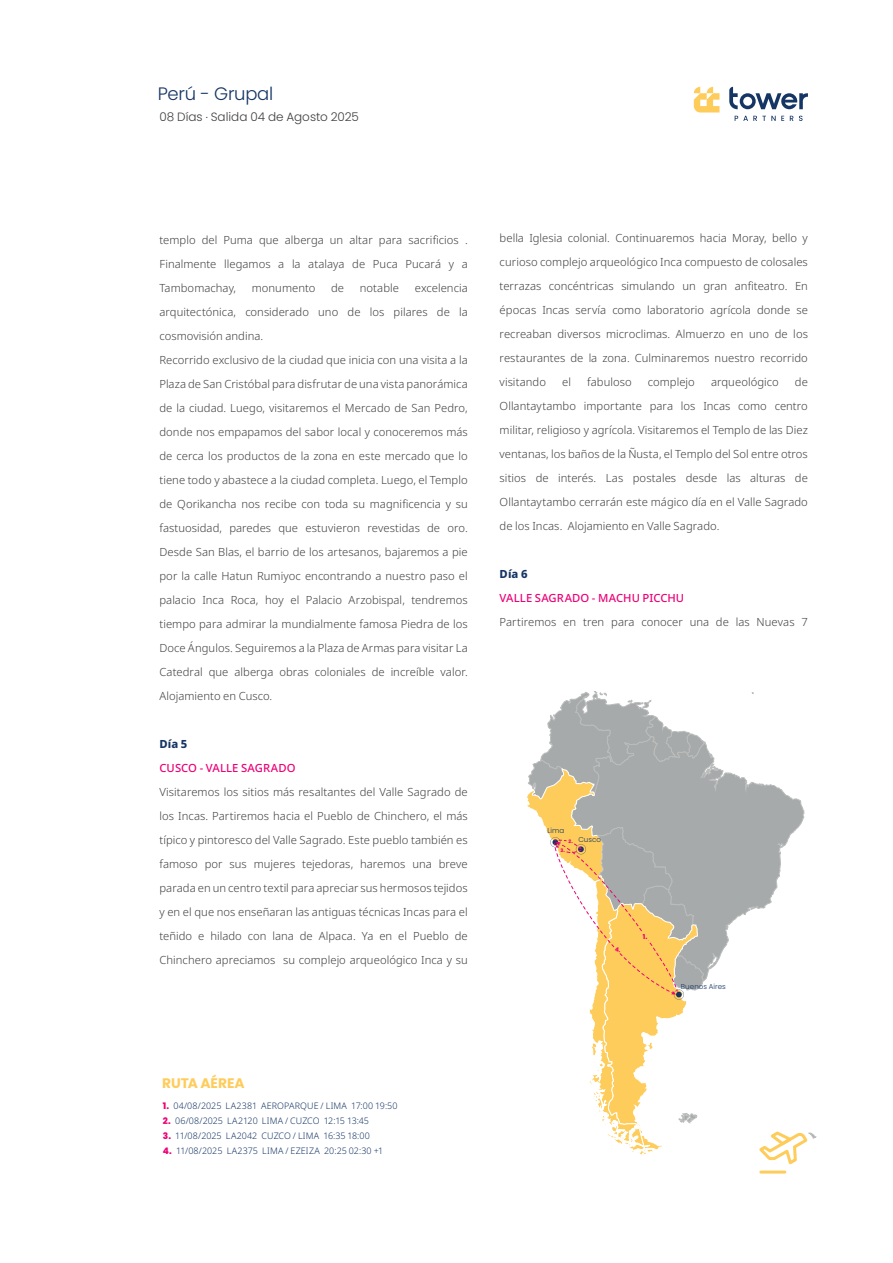
<style>
.page{position:relative;width:893px;height:1263px;background:#fff}
.page>*{position:absolute;margin:0;border:0;box-sizing:border-box;transform-origin:0 0}
.t1{font:300 18px "Poppins";letter-spacing:-.015em;color:#153565}
.t2{font:700 13.8px "Poppins";letter-spacing:-.01em;color:#fecc5b}
.t3{font:300 12px "Poppins";color:#3f3f40}
.t4{font:300 11.25px/24px "Noto Sans";letter-spacing:.005em;color:#3f3f40;text-align:justify}
.t5{font:500 11.25px "Noto Sans";letter-spacing:.005em;color:#ed0277}
.t6{font:800 11.25px "Noto Sans";letter-spacing:.005em;color:#153565}
.t7{font:300 9px "Noto Sans";letter-spacing:.01em;color:#153565}
.t8{font:300 7.05px "Poppins";letter-spacing:.01em;color:#153565}
.t9{font:800 6.6px "Poppins";color:#ed0277}
.t10{font:800 4.8px "Poppins";color:#ed0277}
.s1{font-family:"Poppins";font-weight:800;color:#ed0277}
</style>
<div class="page">
<svg style="left:729px;top:87px;width:79px;height:22px"></svg>
<svg style="left:694px;top:87px;width:25px;height:25px"></svg>
<svg style="left:735px;top:116px;width:49px;height:5px"></svg>
<svg style="left:790px;top:116px;width:3px;height:5px"></svg>
<svg style="left:799px;top:116px;width:3px;height:5px"></svg>
<hr style="left:761px;top:1170px;width:24px;height:3px;background:#fecc5b">
<svg style="left:527px;top:691px;width:290px;height:474px"></svg>
<h1 class="t1" style="left:158px;top:84px;width:117px">Perú - Grupal</h1>
<p class="t3" style="left:159px;top:110px;width:201px">08 Días . Salida 04 de Agosto 2025</p>
<p class="t4" style="left:159px;top:228px;width:310px">templo del Puma que alberga un altar para sacrificios .<br>Finalmente llegamos a la atalaya de Puca Pucará y a Tambomachay,</p>
<p class="t4" style="left:159px;top:276px;width:310px;text-align:left;text-indent:255px">excelencia arquitectónica, considerado uno de los pilares de la cosmovisión andina.<br>Recorrido exclusivo de la ciudad que inicia con una visita a la Plaza de San Cristóbal para disfrutar de una vista panorámica de la ciudad. Luego, visitaremos el Mercado de San Pedro, donde nos empapamos del sabor local y conoceremos más de cerca los productos de la zona en este mercado que lo tiene todo y abastece a la ciudad completa. Luego, el Templo de Qorikancha nos recibe con toda su magnificencia y su fastuosidad, paredes que estuvieron revestidas de oro.<br>Desde San Blas, el barrio de los artesanos, bajaremos a pie por la calle Hatun Rumiyoc encontrando a nuestro paso el palacio Inca Roca, hoy el Palacio Arzobispal, tendremos tiempo para admirar la mundialmente famosa Piedra de los Doce Ángulos. Seguiremos a la Plaza de Armas para visitar La Catedral que alberga obras coloniales de increíble valor.<br>Alojamiento en Cusco.</p>
<p class="t6" style="left:159px;top:737px;width:29px">Día 5</p>
<p class="t5" style="left:159px;top:761px;width:138px">CUSCO - VALLE SAGRADO</p>
<p class="t4" style="left:159px;top:780px;width:310px">Visitaremos los sitios más resaltantes del Valle Sagrado de los Incas. Partiremos hacia el Pueblo de Chinchero, el más típico y pintoresco del Valle Sagrado. Este pueblo también es famoso por sus mujeres tejedoras, haremos una breve parada en un centro textil para apreciar sus hermosos tejidos y en el que nos enseñaran las antiguas técnicas Incas para el teñido e hilado con lana de Alpaca. Ya en el Pueblo de Chinchero apreciamos su complejo arqueológico Inca y su</p>
<p class="t4" style="left:252px;top:276px;width:65px">monumento</p>
<p class="t4" style="left:331px;top:276px;width:15px">de</p>
<p class="t4" style="left:360px;top:276px;width:41px">notable</p>
<p class="t4" style="left:500px;top:226px;width:310px">bella Iglesia colonial. Continuaremos hacia Moray, bello y curioso complejo arqueológico Inca compuesto de colosales terrazas concéntricas simulando un gran anfiteatro. En épocas Incas servía como laboratorio agrícola donde se recreaban diversos microclimas. Almuerzo en uno de los restaurantes de la zona. Culminaremos nuestro recorrido visitando</p>
<p class="t4" style="left:562px;top:370px;width:10px">el</p>
<p class="t4" style="left:587px;top:370px;width:46px">fabuloso</p>
<p class="t4" style="left:648px;top:370px;width:49px">complejo</p>
<p class="t4" style="left:711px;top:370px;width:69px">arqueológico</p>
<p class="t4" style="left:500px;top:370px;width:310px;text-indent:295px">de Ollantaytambo importante para los Incas como centro militar, religioso y agrícola. Visitaremos el Templo de las Diez ventanas, los baños de la Ñusta, el Templo del Sol entre otros sitios de interés. Las postales desde las alturas de Ollantaytambo cerrarán este mágico día en el Valle Sagrado de los Incas. Alojamiento en Valle Sagrado.</p>
<p class="t6" style="left:500px;top:568px;width:29px">Día 6</p>
<p class="t5" style="left:500px;top:592px;width:186px">VALLE SAGRADO - MACHU PICCHU</p>
<p class="t4" style="left:500px;top:610px;width:310px">Partiremos en tren para conocer una de las Nuevas 7</p>
<p class="t8" style="left:547px;top:827px;width:18px">Lima</p>
<p class="t8" style="left:578px;top:836px;width:24px">Cusco</p>
<p class="t10" style="left:569px;top:838px;width:6px">2.</p>
<p class="t10" style="left:560px;top:847px;width:6px">3.</p>
<p class="t9" style="left:643px;top:933px;width:6px">1.</p>
<p class="t8" style="left:681px;top:983px;width:47px">Buenos Aires</p>
<p class="t2" style="left:162px;top:1075px;width:84px">RUTA AÉREA</p>
<p class="t7" style="left:163px;top:1101px;width:236px"><span class="s1">1.</span> 04/08/2025 LA2381 AEROPARQUE / LIMA 17:00 19:50</p>
<p class="t7" style="left:163px;top:1116px;width:208px"><span class="s1">2.</span> 06/08/2025 LA2120 LIMA / CUZCO 12:15 13:45</p>
<p class="t7" style="left:163px;top:1131px;width:209px"><span class="s1">3.</span> 11/08/2025 LA2042 CUZCO / LIMA 16:35 18:00</p>
<p class="t7" style="left:163px;top:1146px;width:222px"><span class="s1">4.</span> 11/08/2025 LA2375 LIMA / EZEIZA 20:25 02:30 +1</p>
</div>
